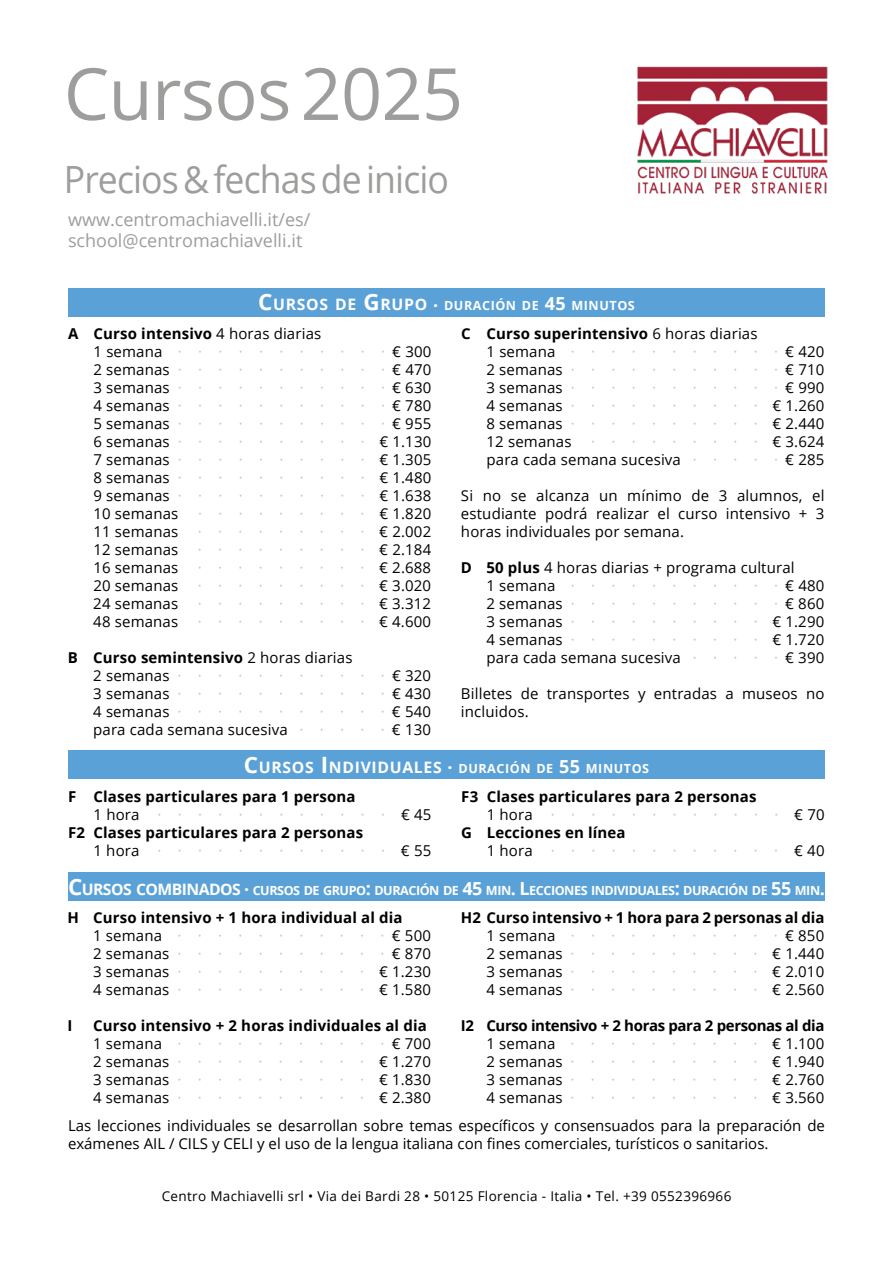
<style>
.page{position:relative;width:893px;height:1263px;background:#fff}
.page>*{position:absolute;margin:0;border:0;box-sizing:border-box;transform-origin:0 0}
.t1{font:72px "Open Sans";letter-spacing:-.01em;color:#9d9d9c}
.t2{font:37.5px "Open Sans";letter-spacing:-.025em;color:#9d9d9c;scale:.95 1}
.t3{font:18px/21px "Open Sans";color:#9d9d9c}
.t4{font:15px/18px "Open Sans";letter-spacing:.01em;color:#000}
.t5{font:700 15px/18px "Open Sans";letter-spacing:.01em;color:#000}
.t6{font:700 15px "Open Sans";letter-spacing:-.025em;color:#000}
.t7{font:15px "Open Sans";color:#c6c6c6}
.t8{font:13.5px "Open Sans";letter-spacing:.025em;color:#000}
.t9{font:700 12.6px "Open Sans";letter-spacing:-.035em;color:#fff}
.t10{font:700 12.6px "Open Sans";letter-spacing:.045em;color:#fff}
.s1{font-size:22.5px}
.s2{font-size:15.75px}
.s3{font-size:18px}
.s4{font-weight:700}
.s5{font-weight:400}
.s6{color:#c6c6c6}
</style>
<div class="page">
<img style="left:637px;top:66px;width:191px;height:128px">
<div style="left:68px;top:288px;width:757px;height:29px;background:#5aa1d8"></div>
<div style="left:68px;top:872px;width:757px;height:29px;background:#5aa1d8"></div>
<div style="left:68px;top:750px;width:757px;height:29px;background:#5aa1d8"></div>
<h1 class="t1" style="left:64px;top:44px;width:401px">Cursos 2025</h1>
<h2 class="t2" style="left:64px;top:154px;width:407px">Precios &amp; fechas de inicio</h2>
<p class="t3" style="left:68px;top:208px;width:244px">www.centromachiavelli.it/es/ school@centromachiavelli.it</p>
<p class="t10" style="left:258px;top:297px;width:378px"><span class="s1">C</span><span class="s2">URSOS DE</span> <span class="s1">G</span><span class="s2">RUPO</span> <span class="s3">·</span> DURACIÓN DE <span class="s3">45</span> MINUTOS</p>
<p class="t4" style="left:94px;top:324px;width:229px;text-indent:-26px"><span class="s4">A Curso intensivo</span> 4 horas diarias<br>1 semana</p>
<p class="t5" style="left:487px;top:324px;width:273px;text-indent:-26px">C Curso superintensivo <span class="s5">6 horas diarias<br>1 semana</span></p>
<p class="t4" style="left:392px;top:342px;width:41px">€ 300</p>
<p class="t4" style="left:785px;top:342px;width:41px">€ 420</p>
<p class="t4" style="left:94px;top:360px;width:78px">2 semanas</p>
<p class="t4" style="left:392px;top:360px;width:41px">€ 470</p>
<p class="t4" style="left:94px;top:378px;width:78px">3 semanas</p>
<p class="t4" style="left:392px;top:378px;width:41px">€ 630</p>
<p class="t4" style="left:94px;top:396px;width:78px">4 semanas</p>
<p class="t4" style="left:392px;top:396px;width:41px">€ 780</p>
<p class="t4" style="left:93px;top:414px;width:78px">5 semanas</p>
<p class="t4" style="left:392px;top:414px;width:41px">€ 955</p>
<p class="t4" style="left:93px;top:432px;width:78px">6 semanas</p>
<p class="t4" style="left:379px;top:432px;width:53px">€ 1.130</p>
<p class="t4" style="left:93px;top:450px;width:78px">7 semanas</p>
<p class="t4" style="left:379px;top:450px;width:53px">€ 1.305</p>
<p class="t4" style="left:93px;top:468px;width:78px">8 semanas</p>
<p class="t4" style="left:379px;top:468px;width:53px">€ 1.480</p>
<p class="t4" style="left:93px;top:486px;width:78px">9 semanas</p>
<p class="t4" style="left:379px;top:486px;width:53px">€ 1.638</p>
<p class="t4" style="left:93px;top:504px;width:86px">10 semanas</p>
<p class="t4" style="left:379px;top:504px;width:53px">€ 1.820</p>
<p class="t4" style="left:93px;top:522px;width:86px">11 semanas</p>
<p class="t4" style="left:379px;top:522px;width:53px">€ 2.002</p>
<p class="t4" style="left:93px;top:540px;width:86px">12 semanas</p>
<p class="t4" style="left:379px;top:540px;width:53px">€ 2.184</p>
<p class="t4" style="left:93px;top:558px;width:86px">16 semanas</p>
<p class="t4" style="left:379px;top:558px;width:53px">€ 2.688</p>
<p class="t4" style="left:93px;top:576px;width:86px">20 semanas</p>
<p class="t4" style="left:379px;top:576px;width:53px">€ 3.020</p>
<p class="t4" style="left:93px;top:594px;width:86px">24 semanas</p>
<p class="t4" style="left:379px;top:594px;width:53px">€ 3.312</p>
<p class="t4" style="left:93px;top:612px;width:86px">48 semanas</p>
<p class="t4" style="left:379px;top:612px;width:53px">€ 4.600</p>
<p class="t4" style="left:93px;top:648px;width:261px;text-indent:-26px"><span class="s4">B Curso semintensivo</span> 2 horas diarias<br>2 semanas</p>
<p class="t4" style="left:392px;top:666px;width:41px">€ 320</p>
<p class="t4" style="left:93px;top:684px;width:78px">3 semanas</p>
<p class="t4" style="left:392px;top:684px;width:41px">€ 430</p>
<p class="t4" style="left:93px;top:702px;width:78px">4 semanas</p>
<p class="t4" style="left:392px;top:702px;width:41px">€ 540</p>
<p class="t4" style="left:93px;top:720px;width:196px">para cada semana sucesiva</p>
<p class="t4" style="left:392px;top:720px;width:41px">€ 130</p>
<p class="t4" style="left:487px;top:360px;width:78px">2 semanas</p>
<p class="t4" style="left:785px;top:360px;width:41px">€ 710</p>
<p class="t4" style="left:486px;top:378px;width:78px">3 semanas</p>
<p class="t4" style="left:785px;top:378px;width:41px">€ 990</p>
<p class="t4" style="left:486px;top:396px;width:78px">4 semanas</p>
<p class="t4" style="left:772px;top:396px;width:53px">€ 1.260</p>
<p class="t4" style="left:486px;top:414px;width:87px">8 semanas <span class="s6">·</span></p>
<p class="t7" style="left:591px;top:413px;width:23px">· ·</p>
<p class="t7" style="left:632px;top:413px;width:23px">· ·</p>
<p class="t7" style="left:672px;top:413px;width:23px">· ·</p>
<p class="t7" style="left:713px;top:413px;width:23px">· ·</p>
<p class="t4" style="left:754px;top:414px;width:72px"><span class="s6">·</span> € 2.440</p>
<p class="t4" style="left:486px;top:432px;width:86px">12 semanas</p>
<p class="t4" style="left:772px;top:432px;width:53px">€ 3.624</p>
<p class="t4" style="left:486px;top:450px;width:196px">para cada semana sucesiva</p>
<p class="t4" style="left:785px;top:450px;width:41px">€ 285</p>
<p class="t4" style="left:461px;top:486px;width:365px;text-align:justify">Si no se alcanza un mínimo de 3 alumnos, el estudiante podrá realizar el curso intensivo + 3 horas individuales por semana.</p>
<p class="t4" style="left:486px;top:558px;width:310px;text-indent:-26px"><span class="s4">D 50 plus</span> 4 horas diarias + programa cultural<br>1 semana</p>
<p class="t4" style="left:785px;top:576px;width:41px">€ 480</p>
<p class="t4" style="left:486px;top:594px;width:78px">2 semanas</p>
<p class="t4" style="left:785px;top:594px;width:41px">€ 860</p>
<p class="t4" style="left:486px;top:612px;width:78px">3 semanas</p>
<p class="t4" style="left:772px;top:612px;width:53px">€ 1.290</p>
<p class="t4" style="left:486px;top:630px;width:78px">4 semanas</p>
<p class="t4" style="left:772px;top:630px;width:53px">€ 1.720</p>
<p class="t4" style="left:486px;top:648px;width:196px">para cada semana sucesiva</p>
<p class="t4" style="left:785px;top:648px;width:41px">€ 390</p>
<p class="t4" style="left:461px;top:684px;width:365px">Billetes de transportes y entradas a museos no incluidos.</p>
<p class="t10" style="left:244px;top:759px;width:407px"><span class="s1">C</span><span class="s2">URSOS</span> <span class="s1">I</span> <span class="s2">NDIVIDUALES</span> <span class="s3">·</span> DURACIÓN DE <span class="s3">55</span> MINUTOS</p>
<p class="t5" style="left:68px;top:787px;width:289px">F Clases particulares para 1 persona</p>
<p class="t4" style="left:94px;top:805px;width:47px">1 hora</p>
<p class="t4" style="left:401px;top:805px;width:32px">€ 45</p>
<p class="t5" style="left:68px;top:823px;width:297px">F2 Clases particulares para 2 personas</p>
<p class="t4" style="left:94px;top:841px;width:47px">1 hora</p>
<p class="t4" style="left:401px;top:841px;width:32px">€ 55</p>
<p class="t5" style="left:461px;top:787px;width:297px">F3 Clases particulares para 2 personas</p>
<p class="t4" style="left:487px;top:805px;width:47px">1 hora</p>
<p class="t4" style="left:794px;top:805px;width:32px">€ 70</p>
<p class="t5" style="left:461px;top:823px;width:166px">G Lecciones en línea</p>
<p class="t4" style="left:487px;top:841px;width:47px">1 hora</p>
<p class="t4" style="left:794px;top:841px;width:32px">€ 40</p>
<p class="t9" style="left:68px;top:881px;width:758px"><span class="s1">C</span><span class="s2">URSOS COMBINADOS</span> <span class="s3">·</span> CURSOS DE GRUPO<span class="s3">:</span> DURACIÓN DE <span class="s3">45</span> MIN<span class="s3">. L</span>ECCIONES INDIVIDUALES<span class="s3">:</span> DURACIÓN DE <span class="s3">55</span> MIN<span class="s3">.</span></p>
<p class="t5" style="left:68px;top:908px;width:336px">H Curso intensivo + 1 hora individual al dia</p>
<p class="t4" style="left:93px;top:926px;width:70px">1 semana</p>
<p class="t4" style="left:392px;top:926px;width:41px">€ 500</p>
<p class="t4" style="left:93px;top:944px;width:78px">2 semanas</p>
<p class="t4" style="left:392px;top:944px;width:41px">€ 870</p>
<p class="t4" style="left:93px;top:962px;width:78px">3 semanas</p>
<p class="t4" style="left:379px;top:962px;width:53px">€ 1.230</p>
<p class="t4" style="left:93px;top:980px;width:78px">4 semanas</p>
<p class="t4" style="left:379px;top:980px;width:53px">€ 1.580</p>
<p class="t5" style="left:68px;top:1016px;width:6px">I</p>
<p class="t5" style="left:93px;top:1016px;width:335px">Curso intensivo + 2 horas individuales al dia</p>
<p class="t4" style="left:93px;top:1034px;width:70px">1 semana</p>
<p class="t4" style="left:392px;top:1034px;width:41px">€ 700</p>
<p class="t4" style="left:93px;top:1052px;width:78px">2 semanas</p>
<p class="t4" style="left:379px;top:1052px;width:53px">€ 1.270</p>
<p class="t4" style="left:93px;top:1070px;width:78px">3 semanas</p>
<p class="t4" style="left:379px;top:1070px;width:53px">€ 1.830</p>
<p class="t4" style="left:93px;top:1088px;width:78px">4 semanas</p>
<p class="t4" style="left:379px;top:1088px;width:53px">€ 2.380</p>
<p class="t5" style="left:461px;top:908px;width:365px">H2 Curso intensivo + 1 hora para 2 personas al dia</p>
<p class="t4" style="left:486px;top:926px;width:70px">1 semana</p>
<p class="t4" style="left:785px;top:926px;width:41px">€ 850</p>
<p class="t4" style="left:486px;top:944px;width:78px">2 semanas</p>
<p class="t4" style="left:772px;top:944px;width:53px">€ 1.440</p>
<p class="t4" style="left:486px;top:962px;width:78px">3 semanas</p>
<p class="t4" style="left:772px;top:962px;width:53px">€ 2.010</p>
<p class="t4" style="left:486px;top:980px;width:78px">4 semanas</p>
<p class="t4" style="left:772px;top:980px;width:53px">€ 2.560</p>
<p class="t6" style="left:461px;top:1015px;width:365px">I2 Curso intensivo + 2 horas para 2 personas al dia</p>
<p class="t4" style="left:486px;top:1034px;width:70px">1 semana</p>
<p class="t4" style="left:772px;top:1034px;width:53px">€ 1.100</p>
<p class="t4" style="left:486px;top:1052px;width:78px">2 semanas</p>
<p class="t4" style="left:772px;top:1052px;width:53px">€ 1.940</p>
<p class="t4" style="left:486px;top:1070px;width:78px">3 semanas</p>
<p class="t4" style="left:772px;top:1070px;width:53px">€ 2.760</p>
<p class="t4" style="left:486px;top:1088px;width:78px">4 semanas</p>
<p class="t4" style="left:772px;top:1088px;width:53px">€ 3.560</p>
<p class="t4" style="left:68px;top:1116px;width:758px">Las lecciones individuales se desarrollan sobre temas específicos y consensuados para la preparación de exámenes AIL / CILS y CELI y el uso de la lengua italiana con fines comerciales, turísticos o sanitarios.</p>
<p class="t8" style="left:162px;top:1187px;width:571px">Centro Machiavelli srl • Via dei Bardi 28 • 50125 Florencia - Italia • Tel. +39 0552396966</p>
</div>
